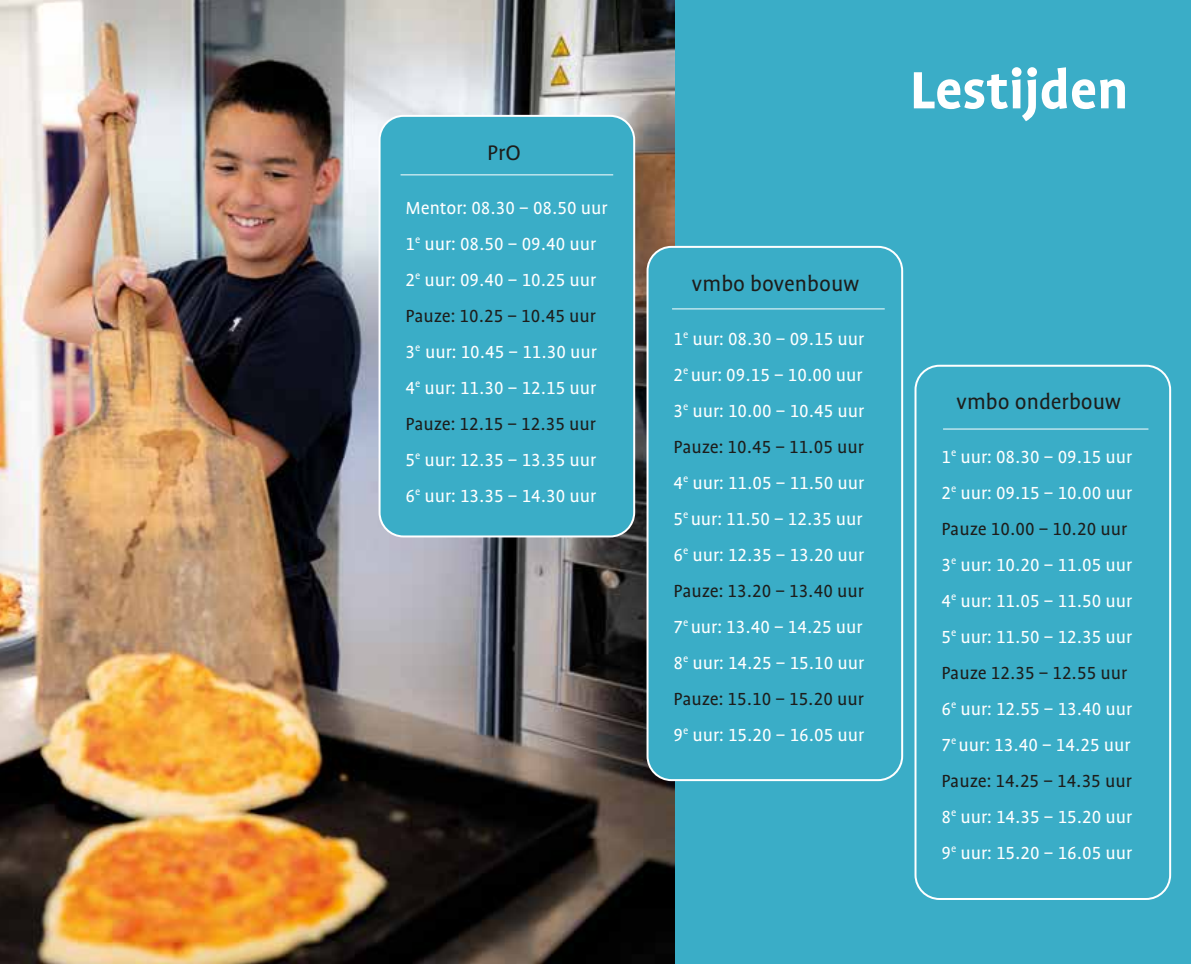
<style>
.page{position:relative;width:1191px;height:964px;background:#3aadc7}
.page>*{position:absolute;margin:0;border:0;box-sizing:border-box;transform-origin:0 0}
.t1{font:700 60px "Profile";color:#fff}
.t2{font:24px "Profile";color:#1d1d1b}
.t3{font:20px/36px "Profile NO";color:#fff}
.s1{font-family:"Profile"}
.s2{font-family:"Profile";color:#1d1d1b}
.s3{color:#1d1d1b}
</style>
<div class="page">
<img style="left:0;top:0;width:675px;height:964px">
<div style="left:379px;top:116px;width:255px;height:420px;background:#3aadc7;border-radius:24px"></div>
<div style="left:378px;top:115px;width:257px;height:422px;border:2px solid #fff;border-radius:24px"></div>
<div style="left:647px;top:247px;width:255px;height:533px;background:#3aadc7;border-radius:24px"></div>
<div style="left:646px;top:246px;width:257px;height:535px;border:2px solid #fff;border-radius:24px"></div>
<div style="left:914px;top:365px;width:257px;height:535px;border:2px solid #fff;border-radius:24px"></div>
<hr style="left:400px;top:174px;width:213px;height:1px;background:#fff">
<hr style="left:672px;top:308px;width:212px;height:1px;background:#fff">
<hr style="left:943px;top:428px;width:205px;height:1px;background:#fff">
<p class="t2" style="left:487px;top:140px;width:35px">PrO</p>
<p class="t3" style="left:405px;top:190px;width:204px"><span class="s1">Mentor:</span> 08.30 – 08.50 <span class="s1">uur<br></span>1<sup>e</sup> <span class="s1">uur:</span> 08.50 – 09.40 <span class="s1">uur<br></span>2<sup>e</sup> <span class="s1">uur:</span> 09.40 – 10.25 <span class="s1">uur<br></span><span class="s2">Pauze:</span> <span class="s3">10.25 – 10.45</span> <span class="s2">uur<br></span>3<sup>e</sup> <span class="s1">uur:</span> 10.45 – 11.30 <span class="s1">uur<br></span>4<sup>e</sup> <span class="s1">uur:</span> 11.30 – 12.15 <span class="s1">uur<br></span><span class="s2">Pauze:</span> <span class="s3">12.15 – 12.35</span> <span class="s2">uur<br></span>5<sup>e</sup> <span class="s1">uur:</span> 12.35 – 13.35 <span class="s1">uur<br></span>6<sup>e</sup> <span class="s1">uur:</span> 13.35 – 14.30 <span class="s1">uur</span></p>
<h1 class="t1" style="left:909px;top:58px;width:220px">Lestijden</h1>
<p class="t2" style="left:692px;top:271px;width:169px">vmbo bovenbouw</p>
<p class="t3" style="left:673px;top:321px;width:192px;text-align:justify">1<sup>e</sup> <span class="s1">uur:</span> 08.30 – 09.15 <span class="s1">uur </span>2<sup>e</sup> <span class="s1">uur:</span> 09.15 – 10.00 <span class="s1">uur </span>3<sup>e</sup> <span class="s1">uur:</span> 10.00 – 10.45 <span class="s1">uur </span><span class="s2">Pauze:</span> <span class="s3">10.45 – 11.05</span> <span class="s2">uur </span>4<sup>e</sup> <span class="s1">uur:</span> 11.05 – 11.50 <span class="s1">uur </span>5<sup>e</sup> <span class="s1">uur:</span> 11.50 – 12.35 <span class="s1">uur </span>6<sup>e</sup> <span class="s1">uur:</span> 12.35 – 13.20 <span class="s1">uur </span><span class="s2">Pauze:</span> <span class="s3">13.20 – 13.40</span> <span class="s2">uur </span>7<sup>e</sup> <span class="s1">uur:</span> 13.40 – 14.25 <span class="s1">uur </span>8<sup>e</sup> <span class="s1">uur:</span> 14.25 – 15.10 <span class="s1">uur </span><span class="s2">Pauze:</span> <span class="s3">15.10 – 15.20</span> <span class="s2">uur </span>9<sup>e</sup> <span class="s1">uur:</span> 15.20 – 16.05 <span class="s1">uur</span></p>
<p class="t2" style="left:956px;top:389px;width:166px">vmbo onderbouw</p>
<p class="t3" style="left:941px;top:439px;width:192px">1<sup>e</sup> <span class="s1">uur:</span> 08.30 – 09.15 <span class="s1">uur<br></span>2<sup>e</sup> <span class="s1">uur:</span> 09.15 – 10.00 <span class="s1">uur<br></span><span class="s2">Pauze</span> <span class="s3">10.00 – 10.20</span> <span class="s2">uur<br></span>3<sup>e</sup> <span class="s1">uur:</span> 10.20 – 11.05 <span class="s1">uur<br></span>4<sup>e</sup> <span class="s1">uur:</span> 11.05 – 11.50 <span class="s1">uur<br></span>5<sup>e</sup> <span class="s1">uur:</span> 11.50 – 12.35 <span class="s1">uur<br></span><span class="s2">Pauze</span> <span class="s3">12.35 – 12.55</span> <span class="s2">uur<br></span>6<sup>e</sup> <span class="s1">uur:</span> 12.55 – 13.40 <span class="s1">uur<br></span>7<sup>e</sup> <span class="s1">uur:</span> 13.40 – 14.25 <span class="s1">uur<br></span><span class="s2">Pauze:</span> <span class="s3">14.25 – 14.35</span> <span class="s2">uur<br></span>8<sup>e</sup> <span class="s1">uur:</span> 14.35 – 15.20 <span class="s1">uur<br></span>9<sup>e</sup> <span class="s1">uur:</span> 15.20 – 16.05 <span class="s1">uur</span></p>
</div>
